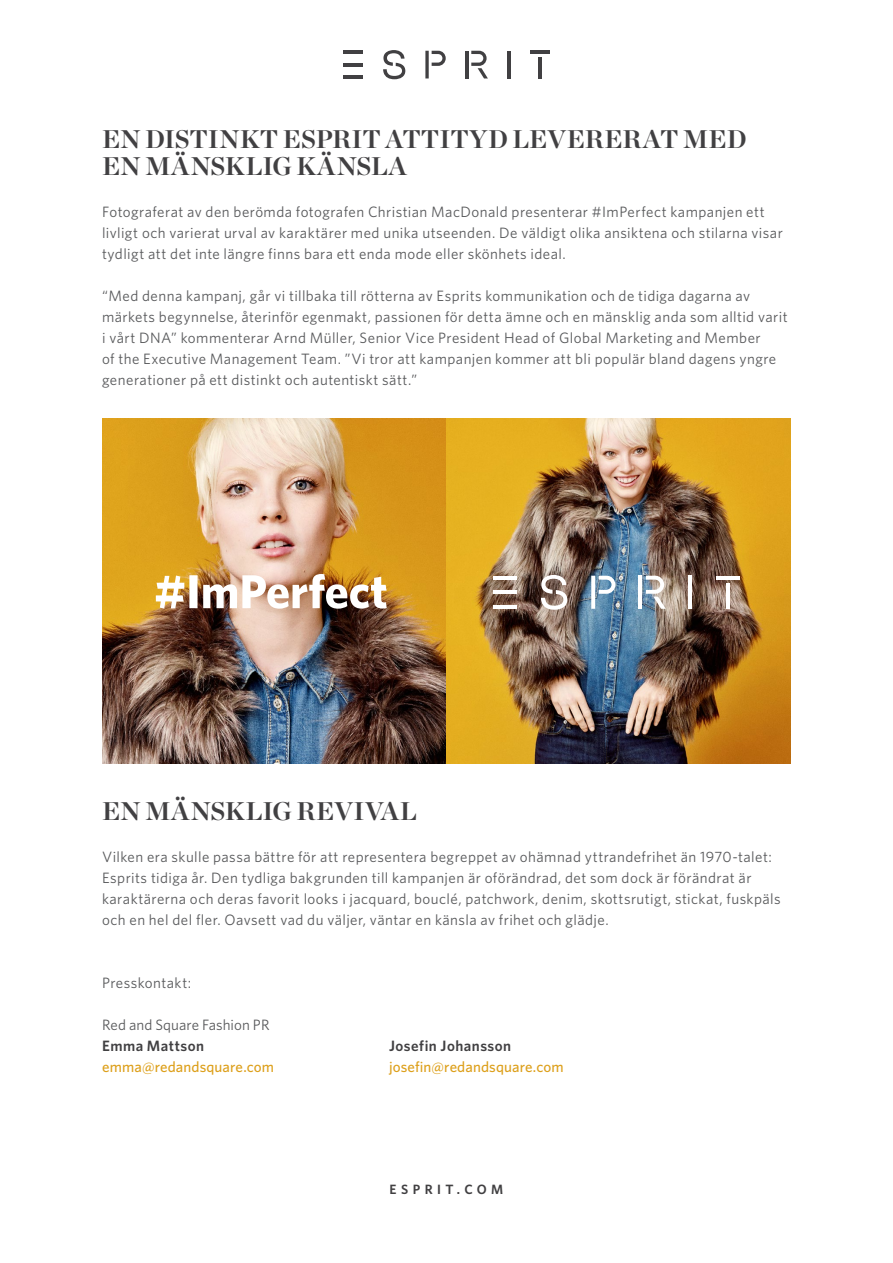
<style>
.page{position:relative;width:893px;height:1263px;background:#fff}
.page>*{position:absolute;margin:0;border:0;box-sizing:border-box;transform-origin:0 0}
.t1{font:700 25.5px "Chronicle Display";letter-spacing:.035em;color:#414042}
.t2{font:15px/21px "Whitney";letter-spacing:.03em;color:#58595b}
.t3{font:500 15px "Whitney";letter-spacing:.005em;color:#dda01c}
.t4{font:600 15px "Whitney";letter-spacing:.035em;color:#414042}
.t5{font:15px "Whitney";letter-spacing:.005em;color:#58595b}
.t6{font:600 13.5px "Whitney";letter-spacing:.33em;color:#414042}
</style>
<div class="page">
<svg style="left:383px;top:50px;width:22px;height:29px"></svg>
<svg style="left:471px;top:51px;width:17px;height:27px"></svg>
<hr style="left:465px;top:51px;width:3px;height:27px;background:#414042">
<svg style="left:432px;top:51px;width:14px;height:15px"></svg>
<svg style="left:425px;top:51px;width:4px;height:27px"></svg>
<hr style="left:539px;top:57px;width:3px;height:21px;background:#414042">
<hr style="left:530px;top:51px;width:20px;height:3px;background:#414042">
<hr style="left:507px;top:51px;width:3px;height:27px;background:#414042">
<hr style="left:343px;top:51px;width:20px;height:3px;background:#414042">
<hr style="left:343px;top:75px;width:20px;height:3px;background:#414042">
<hr style="left:343px;top:63px;width:20px;height:3px;background:#414042">
<img style="left:102px;top:419px;width:689px;height:344px">
<svg style="left:541px;top:575px;width:26px;height:35px"></svg>
<svg style="left:646px;top:576px;width:20px;height:33px"></svg>
<hr style="left:638px;top:576px;width:4px;height:33px;background:#fff">
<svg style="left:599px;top:576px;width:16px;height:18px"></svg>
<svg style="left:591px;top:576px;width:4px;height:33px"></svg>
<hr style="left:726px;top:583px;width:4px;height:26px;background:#fff">
<hr style="left:716px;top:576px;width:24px;height:4px;background:#fff">
<hr style="left:688px;top:576px;width:4px;height:33px;background:#fff">
<hr style="left:493px;top:576px;width:23px;height:4px;background:#fff">
<hr style="left:493px;top:605px;width:23px;height:4px;background:#fff">
<hr style="left:493px;top:590px;width:23px;height:4px;background:#fff">
<img style="left:156px;top:574px;width:231px;height:35px">
<h1 class="t1" style="left:102px;top:118px;width:80px">EN DISTINKT</h1>
<h1 class="t1" style="left:283px;top:118px;width:35px">ESPRIT</h1>
<h1 class="t1" style="left:385px;top:118px;width:18px">ATTIT</h1>
<h1 class="t1" style="left:469px;top:118px;width:117px">YD LEVERERAT</h1>
<h1 class="t1" style="left:683px;top:118px;width:65px">MED</h1>
<h1 class="t1" style="left:102px;top:145px;width:106px">EN MÄNSKLI</h1>
<h1 class="t1" style="left:273px;top:145px;width:83px">G KÄNSLA</h1>
<p class="t2" style="left:102px;top:201px;width:682px">Fotograferat av den berömda fotografen Christian MacDonald presenterar #ImPerfect kampanjen ett livligt och varierat urval av karaktärer med unika utseenden. De väldigt olika ansiktena och stilarna visar tydligt att det inte längre finns bara ett enda mode eller skönhets ideal.</p>
<p class="t2" style="left:102px;top:285px;width:687px">“Med denna kampanj, går vi tillbaka till rötterna av Esprits kommunikation och de tidiga dagarna av märkets begynnelse, återinför egenmakt, passionen för detta ämne och en mänsklig anda som alltid varit i vårt DNA” kommenterar Arnd Müller, Senior Vice President Head of Global Marketing and Member<br>of the Executive Management Team. ”Vi tror att kampanjen kommer att bli populär bland dagens yngre generationer på ett distinkt och autentiskt sätt.”</p>
<h1 class="t1" style="left:102px;top:790px;width:106px">EN MÄNSKLI</h1>
<h1 class="t1" style="left:273px;top:790px;width:128px">G REVIVAL</h1>
<p class="t2" style="left:102px;top:846px;width:680px">Vilken era skulle passa bättre för att representera begreppet av ohämnad yttrandefrihet än 1970-talet:<br>Esprits tidiga år. Den tydliga bakgrunden till kampanjen är oförändrad, det som dock är förändrat är karaktärerna och deras favorit looks i jacquard, bouclé, patchwork, denim, skottsrutigt, stickat, fuskpäls och en hel del fler. Oavsett vad du väljer, väntar en känsla av frihet och glädje.</p>
<p class="t2" style="left:102px;top:972px;width:91px">Presskontakt:</p>
<p class="t5" style="left:102px;top:1016px;width:169px">Red and Square Fashion PR</p>
<p class="t4" style="left:102px;top:1036px;width:104px">Emma Mattson</p>
<p class="t3" style="left:102px;top:1057px;width:174px">emma@redandsquare.com</p>
<p class="t4" style="left:389px;top:1036px;width:124px">Josefin Johansson</p>
<p class="t3" style="left:389px;top:1057px;width:176px">josefin@redandsquare.com</p>
<p class="t6" style="left:390px;top:1180px;width:115px">esprit.com</p>
</div>
